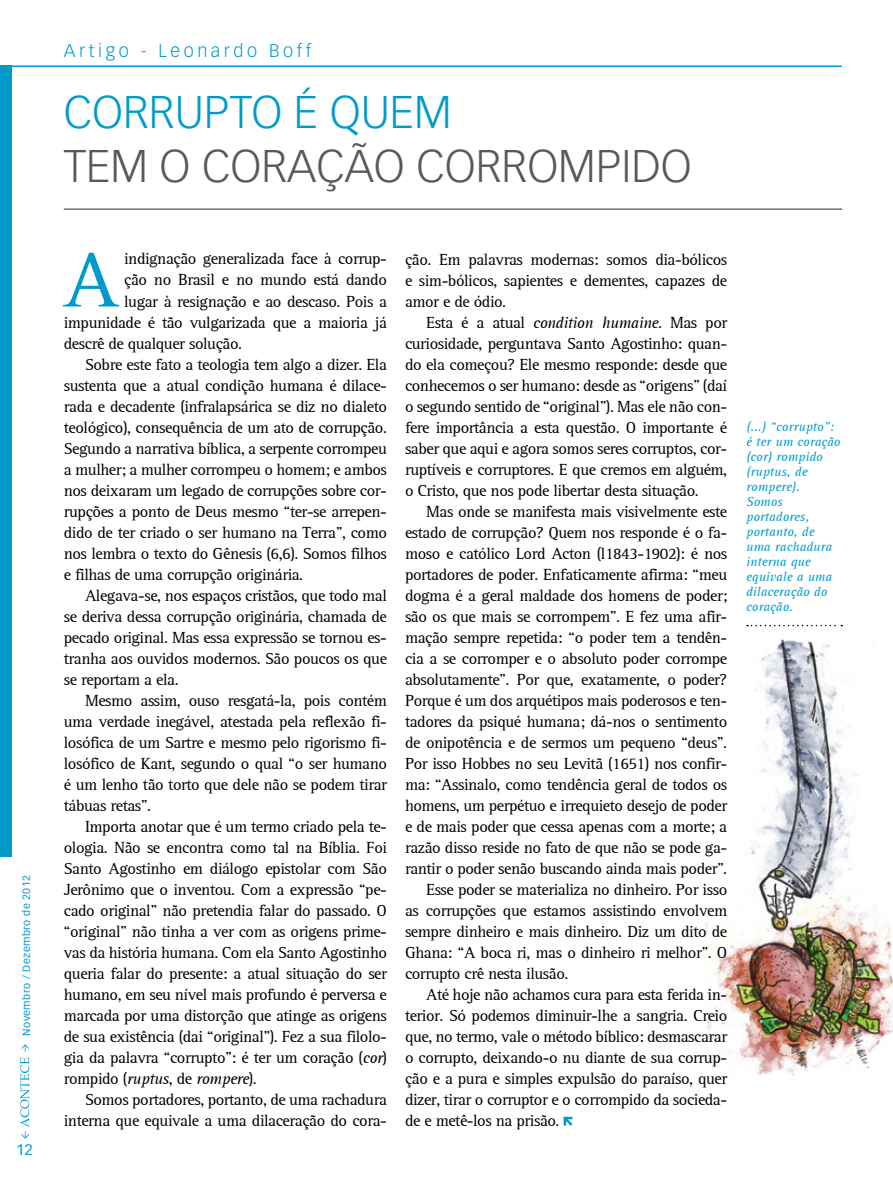
<style>
.page{position:relative;width:893px;height:1191px;background:#fff}
.page>*{position:absolute;margin:0;border:0;box-sizing:border-box;transform-origin:0 0}
.t1{font:79.5px "AT Rotis Serif";color:#009bca}
.t2{font:300 45px "Vectora LT";color:#58595b}
.t3{font:300 45px "Vectora LT";color:#009bca}
.t4{font:300 18px "Vectora LT";letter-spacing:.2em;color:#009bca}
.t5{font:16.5px/21px "AT Rotis Serif";letter-spacing:-.03em;color:#000;text-align:justify}
.t6{font:15px "Vectora LT";color:#009bca}
.t7{font:italic 13.5px/15px "AT Rotis Serif";color:#009bca}
.t8{font:10.5px "Vectora LT";letter-spacing:.04em;color:#009bca}
.s1{font-style:italic}
</style>
<div class="page">
<img style="left:705px;top:639px;width:188px;height:437px">
<hr style="left:0;top:65px;width:842px;height:2px;background:#009bca">
<hr style="left:64px;top:208px;width:778px;height:2px;background:#6d6e71">
<svg style="left:747px;top:625px;width:95px;height:1px"></svg>
<svg style="left:563px;top:1116px;width:10px;height:10px"></svg>
<div style="left:0;top:65px;width:12px;height:791px;background:#009bca"></div>
<svg style="left:21px;top:1044px;width:8px;height:7px"></svg>
<svg style="left:20px;top:1057px;width:9px;height:81px"></svg>
<p class="t8" style="left:20px;top:1035px;width:162px;rotate:-90deg">Novembro / Dezembro de 2012</p>
<p class="t6" style="left:16px;top:1140px;width:18px">12</p>
<p class="t4" style="left:64px;top:40px;width:249px">ARTIGO - LEONARDO B OFF</p>
<h2 class="t3" style="left:64px;top:86px;width:389px">CORRUPTO É QUEM</h2>
<h2 class="t2" style="left:64px;top:140px;width:629px">TEM O CORAÇÃO CORROMPI DO</h2>
<h1 class="t1" style="left:64px;top:235px;width:56px">A</h1>
<p class="t5" style="left:124px;top:249px;width:264px">indignação generalizada face à corrup-</p>
<p class="t5" style="left:124px;top:270px;width:264px">ção no Brasil e no mundo está dando</p>
<p class="t5" style="left:124px;top:291px;width:264px">lugar à resignação e ao descaso. Pois a</p>
<p class="t5" style="left:64px;top:312px;width:325px">impunidade é tão vulgarizada que a maioria já</p>
<p class="t5" style="left:64px;top:333px;width:180px">descrê de qualquer solução.</p>
<p class="t5" style="left:85px;top:354px;width:303px">Sobre este fato a teologia tem algo a dizer. Ela</p>
<p class="t5" style="left:64px;top:375px;width:325px">sustenta que a atual condição humana é dilace-</p>
<p class="t5" style="left:64px;top:396px;width:325px">rada e decadente (infralapsárica se diz no dialeto</p>
<p class="t5" style="left:64px;top:417px;width:325px">teológico), consequência de um ato de corrupção.</p>
<p class="t5" style="left:64px;top:438px;width:325px">Segundo a narrativa bíblica, a serpente corrompeu</p>
<p class="t5" style="left:64px;top:459px;width:325px">a mulher; a mulher corrompeu o homem; e ambos</p>
<p class="t5" style="left:64px;top:480px;width:325px">nos deixaram um legado de corrupções sobre cor-</p>
<p class="t5" style="left:64px;top:501px;width:325px">rupções a ponto de Deus mesmo “ter-se arrepen-</p>
<p class="t5" style="left:64px;top:522px;width:325px">dido de ter criado o ser humano na Terra”, como</p>
<p class="t5" style="left:64px;top:543px;width:325px">nos lembra o texto do Gênesis (6,6). Somos filhos</p>
<p class="t5" style="left:64px;top:564px;width:241px">e filhas de uma corrupção originária.</p>
<p class="t5" style="left:85px;top:585px;width:303px">Alegava-se, nos espaços cristãos, que todo mal</p>
<p class="t5" style="left:64px;top:606px;width:325px">se deriva dessa corrupção originária, chamada de</p>
<p class="t5" style="left:64px;top:627px;width:325px">pecado original. Mas essa expressão se tornou es-</p>
<p class="t5" style="left:64px;top:648px;width:325px">tranha aos ouvidos modernos. São poucos os que</p>
<p class="t5" style="left:64px;top:669px;width:116px">se reportam a ela.</p>
<p class="t5" style="left:85px;top:690px;width:303px">Mesmo assim, ouso resgatá-la, pois contém</p>
<p class="t5" style="left:64px;top:711px;width:325px">uma verdade inegável, atestada pela reflexão fi-</p>
<p class="t5" style="left:64px;top:732px;width:325px">losófica de um Sartre e mesmo pelo rigorismo fi-</p>
<p class="t5" style="left:64px;top:753px;width:325px">losófico de Kant, segundo o qual “o ser humano</p>
<p class="t5" style="left:64px;top:774px;width:325px">é um lenho tão torto que dele não se podem tirar</p>
<p class="t5" style="left:64px;top:795px;width:89px">tábuas retas”.</p>
<p class="t5" style="left:85px;top:816px;width:303px">Importa anotar que é um termo criado pela te-</p>
<p class="t5" style="left:64px;top:837px;width:325px">ologia. Não se encontra como tal na Bíblia. Foi</p>
<p class="t5" style="left:64px;top:858px;width:325px">Santo Agostinho em diálogo epistolar com São</p>
<p class="t5" style="left:64px;top:879px;width:325px">Jerônimo que o inventou. Com a expressão “pe-</p>
<p class="t5" style="left:64px;top:900px;width:325px">cado original” não pretendia falar do passado. O</p>
<p class="t5" style="left:64px;top:921px;width:325px">“original” não tinha a ver com as origens prime-</p>
<p class="t5" style="left:64px;top:942px;width:325px">vas da história humana. Com ela Santo Agostinho</p>
<p class="t5" style="left:64px;top:963px;width:325px">queria falar do presente: a atual situação do ser</p>
<p class="t5" style="left:64px;top:984px;width:325px">humano, em seu nível mais profundo é perversa e</p>
<p class="t5" style="left:64px;top:1005px;width:325px">marcada por uma distorção que atinge as origens</p>
<p class="t5" style="left:64px;top:1026px;width:325px">de sua existência (dai “original”). Fez a sua filolo-</p>
<p class="t5" style="left:64px;top:1047px;width:325px">gia da palavra “corrupto”: é ter um coração (<span class="s1">cor</span>)</p>
<p class="t5" style="left:64px;top:1068px;width:195px">rompido (<span class="s1">ruptus</span>, de <span class="s1">rompere</span>).</p>
<p class="t5" style="left:85px;top:1089px;width:303px">Somos portadores, portanto, de uma rachadura</p>
<p class="t5" style="left:64px;top:1110px;width:325px">interna que equivale a uma dilaceração do cora-</p>
<p class="t5" style="left:405px;top:249px;width:324px">ção. Em palavras modernas: somos dia-bólicos e sim-bólicos, sapientes e dementes, capazes de amor e de ódio.</p>
<p class="t5" style="left:405px;top:312px;width:324px;text-indent:21px">Esta é a atual <span class="s1">condition humaine</span>. Mas por curiosidade, perguntava Santo Agostinho: quan&shy;do ela começou? Ele mesmo responde: desde que conhecemos o ser humano: desde as “origens” (daí o segundo sentido de “original”). Mas ele não con&shy;fere importância a esta questão. O importante é saber que aqui e agora somos seres corruptos, cor&shy;ruptíveis e corruptores. E que cremos em alguém, o Cristo, que nos pode libertar desta situação.</p>
<p class="t5" style="left:426px;top:501px;width:302px">Mas onde se manifesta mais visivelmente este</p>
<p class="t5" style="left:405px;top:522px;width:324px">estado de corrupção? Quem nos responde é o fa-</p>
<p class="t5" style="left:405px;top:543px;width:324px">moso e católico Lord Acton (l1843-1902): é nos</p>
<p class="t5" style="left:405px;top:564px;width:324px">portadores de poder. Enfaticamente afirma: “meu</p>
<p class="t5" style="left:405px;top:585px;width:324px">dogma é a geral maldade dos homens de poder;</p>
<p class="t5" style="left:405px;top:606px;width:324px">são os que mais se corrompem”. E fez uma afir-</p>
<p class="t5" style="left:405px;top:627px;width:324px">mação sempre repetida: “o poder tem a tendên-</p>
<p class="t5" style="left:405px;top:648px;width:324px">cia a se corromper e o absoluto poder corrompe</p>
<p class="t5" style="left:405px;top:669px;width:324px">absolutamente”. Por que, exatamente, o poder?</p>
<p class="t5" style="left:405px;top:690px;width:324px">Porque é um dos arquétipos mais poderosos e ten-</p>
<p class="t5" style="left:405px;top:711px;width:324px">tadores da psiqué humana; dá-nos o sentimento</p>
<p class="t5" style="left:405px;top:732px;width:324px">de onipotência e de sermos um pequeno “deus”.</p>
<p class="t5" style="left:405px;top:753px;width:324px">Por isso Hobbes no seu Levitã (1651) nos confir-</p>
<p class="t5" style="left:405px;top:774px;width:324px">ma: “Assinalo, como tendência geral de todos os</p>
<p class="t5" style="left:405px;top:795px;width:324px">homens, um perpétuo e irrequieto desejo de poder</p>
<p class="t5" style="left:405px;top:816px;width:324px">e de mais poder que cessa apenas com a morte; a</p>
<p class="t5" style="left:405px;top:837px;width:324px">razão disso reside no fato de que não se pode ga-</p>
<p class="t5" style="left:405px;top:858px;width:324px">rantir o poder senão buscando ainda mais poder”.</p>
<p class="t5" style="left:426px;top:879px;width:302px">Esse poder se materializa no dinheiro. Por isso</p>
<p class="t5" style="left:405px;top:900px;width:324px">as corrupções que estamos assistindo envolvem</p>
<p class="t5" style="left:405px;top:921px;width:324px">sempre dinheiro e mais dinheiro. Diz um dito de</p>
<p class="t5" style="left:405px;top:942px;width:324px">Ghana: “A boca ri, mas o dinheiro ri melhor”. O</p>
<p class="t5" style="left:405px;top:963px;width:165px">corrupto crê nesta ilusão.</p>
<p class="t5" style="left:426px;top:984px;width:302px">Até hoje não achamos cura para esta ferida in-</p>
<p class="t5" style="left:405px;top:1005px;width:324px">terior. Só podemos diminuir-lhe a sangria. Creio</p>
<p class="t5" style="left:405px;top:1026px;width:324px">que, no termo, vale o método bíblico: desmascarar</p>
<p class="t5" style="left:405px;top:1047px;width:324px">o corrupto, deixando-o nu diante de sua corrup-</p>
<p class="t5" style="left:405px;top:1068px;width:324px">ção e a pura e simples expulsão do paraíso, quer</p>
<p class="t5" style="left:405px;top:1089px;width:324px">dizer, tirar o corruptor e o corrompido da socieda-</p>
<p class="t5" style="left:405px;top:1110px;width:156px">de e metê-los na prisão.</p>
<p class="t7" style="left:746px;top:420px;width:96px">(...) “corrupto”: é ter um coração (cor) rompido (ruptus, de rompere).<br>Somos portadores, portanto, de uma rachadura interna que equivale a uma dilaceração do coração.</p>
</div>
